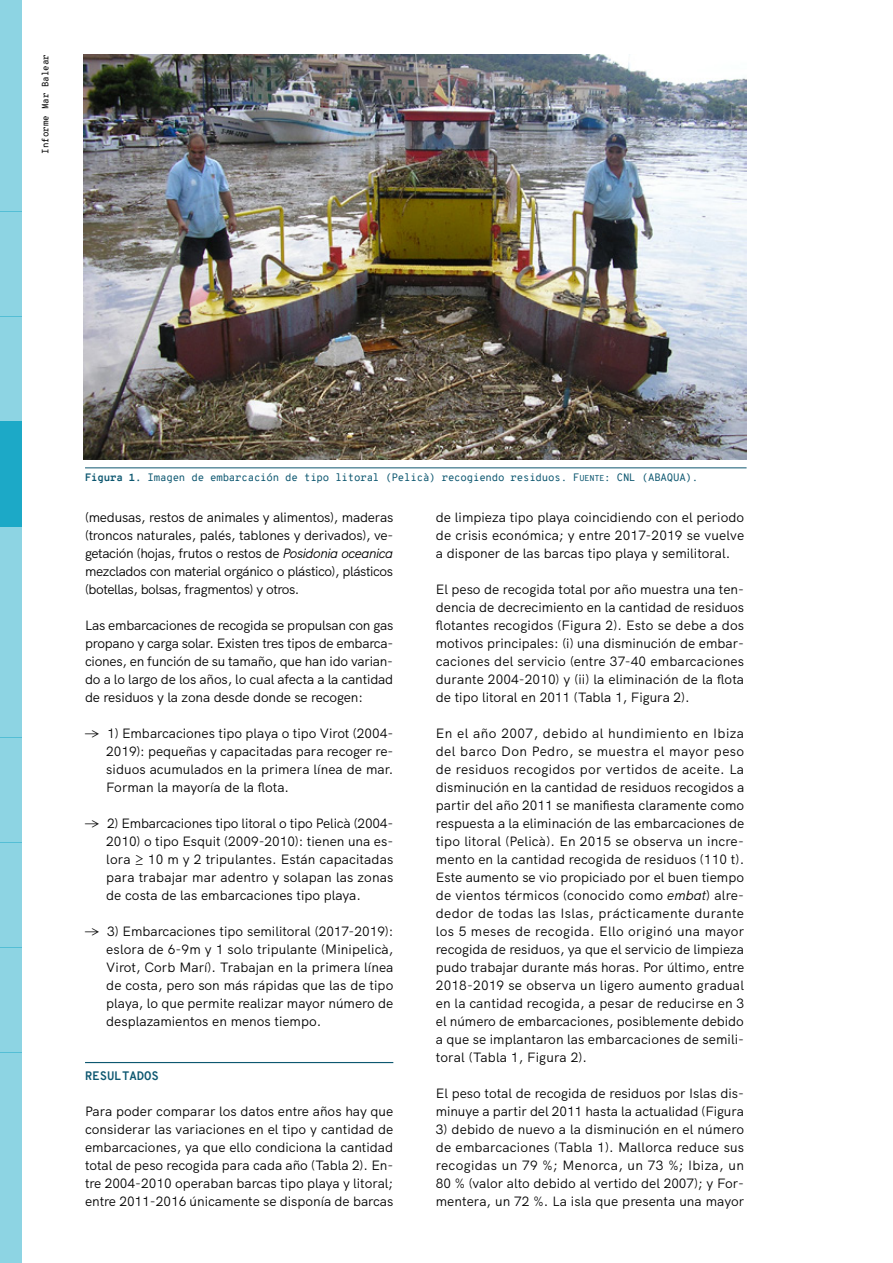
<style>
.page{position:relative;width:893px;height:1263px;background:#fff}
.page>*{position:absolute;margin:0;border:0;box-sizing:border-box;transform-origin:0 0}
.t1{font:13.5px/18px "HK Grotesk";color:#000;text-align:justify}
.t2{font:700 12px "Overpass Mono";color:#0d5770}
.t3{font:10.5px "Overpass Mono";letter-spacing:-.02em;color:#0d5770}
.t4{font:9px "Overpass Mono";color:#000}
.s1{font-weight:700}
.s2{font-family:"Overpass Mono Regular SC800"}
.s3{font-family:"Overpass Mono Regular SC800";font-size:8.4px}
.s4{font-style:italic}
</style>
<div class="page">
<div style="left:0;top:0;width:21px;height:106px;background:#8dd4e3"></div>
<div style="left:0;top:421px;width:21px;height:106px;background:#1ca9c7"></div>
<div style="left:0;top:842px;width:21px;height:105px;background:#8dd4e3"></div>
<div style="left:0;top:211px;width:21px;height:105px;background:#8dd4e3"></div>
<div style="left:0;top:632px;width:21px;height:105px;background:#8dd4e3"></div>
<div style="left:0;top:1053px;width:21px;height:105px;background:#8dd4e3"></div>
<div style="left:0;top:106px;width:21px;height:105px;background:#8dd4e3"></div>
<div style="left:0;top:527px;width:21px;height:105px;background:#8dd4e3"></div>
<div style="left:0;top:947px;width:21px;height:106px;background:#8dd4e3"></div>
<div style="left:0;top:316px;width:21px;height:106px;background:#8dd4e3"></div>
<div style="left:0;top:737px;width:21px;height:105px;background:#8dd4e3"></div>
<div style="left:0;top:1158px;width:21px;height:105px;background:#8dd4e3"></div>
<hr style="left:85px;top:1062px;width:308px;height:1px;background:#0d5770">
<img style="left:83px;top:54px;width:664px;height:405px">
<hr style="left:85px;top:468px;width:662px;height:1px;background:#0d5770">
<p class="t4" style="left:39px;top:154px;width:101px;rotate:-90deg">Informe Mar Balear</p>
<p class="t3" style="left:85px;top:470px;width:615px"><span class="s1">Figura 1.</span> Imagen de embarcación de tipo litoral (Pelicà) recogiendo residuos. <span class="s2">F</span><span class="s3">UENTE</span><span class="s2">:</span> CNL (ABAQUA).</p>
<p class="t1" style="left:85px;top:507px;width:310px">(medusas, restos de animales y alimentos), maderas (troncos naturales, palés, tablones y derivados), ve&shy;getación (hojas, frutos o restos de <span class="s4">Posidonia oceanica </span>mezclados con material orgánico o plástico), plásticos (botellas, bolsas, fragmentos) y otros.</p>
<p class="t1" style="left:85px;top:615px;width:310px">Las embarcaciones de recogida se propulsan con gas propano y carga solar. Existen tres tipos de embarca&shy;ciones, en función de su tamaño, que han ido varian&shy;do a lo largo de los años, lo cual afecta a la cantidad de residuos y la zona desde donde se recogen:</p>
<p class="t1" style="left:106px;top:723px;width:289px;text-indent:-21px">→ 1) Embarcaciones tipo playa o tipo Virot (2004- 2019): pequeñas y capacitadas para recoger re&shy;siduos acumulados en la primera línea de mar.<br>Forman la mayoría de la flota.</p>
<p class="t1" style="left:106px;top:813px;width:289px;text-indent:-21px">→ 2) Embarcaciones tipo litoral o tipo Pelicà (2004- 2010) o tipo Esquit (2009-2010): tienen una es&shy;lora ≥ 10 m y 2 tripulantes. Están capacitadas para trabajar mar adentro y solapan las zonas de costa de las embarcaciones tipo playa.</p>
<p class="t1" style="left:106px;top:921px;width:289px;text-indent:-21px">→ 3) Embarcaciones tipo semilitoral (2017-2019): eslora de 6-9m y 1 solo tripulante (Minipelicà, Virot, Corb Marí). Trabajan en la primera línea de costa, pero son más rápidas que las de tipo playa, lo que permite realizar mayor número de desplazamientos en menos tiempo.</p>
<p class="t2" style="left:85px;top:1067px;width:75px">RESULTADOS</p>
<p class="t1" style="left:85px;top:1101px;width:310px">Para poder comparar los datos entre años hay que considerar las variaciones en el tipo y cantidad de embarcaciones, ya que ello condiciona la cantidad total de peso recogida para cada año (Tabla 2). En&shy;tre 2004-2010 operaban barcas tipo playa y litoral; entre 2011-2016 únicamente se disponía de barcas</p>
<p class="t1" style="left:436px;top:507px;width:310px">de limpieza tipo playa coincidiendo con el periodo de crisis económica; y entre 2017-2019 se vuelve a disponer de las barcas tipo playa y semilitoral.</p>
<p class="t1" style="left:436px;top:579px;width:310px">El peso de recogida total por año muestra una ten&shy;dencia de decrecimiento en la cantidad de residuos flotantes recogidos (Figura 2). Esto se debe a dos motivos principales: (i) una disminución de embar&shy;caciones del servicio (entre 37-40 embarcaciones durante 2004-2010) y (ii) la eliminación de la flota de tipo litoral en 2011 (Tabla 1, Figura 2).</p>
<p class="t1" style="left:436px;top:723px;width:310px">En el año 2007, debido al hundimiento en Ibiza del barco Don Pedro, se muestra el mayor peso de residuos recogidos por vertidos de aceite. La disminución en la cantidad de residuos recogidos a partir del año 2011 se manifiesta claramente como respuesta a la eliminación de las embarcaciones de tipo litoral (Pelicà). En 2015 se observa un incre&shy;mento en la cantidad recogida de residuos (110 t).<br>Este aumento se vio propiciado por el buen tiempo de vientos térmicos (conocido como <span class="s4">embat</span>) alre&shy;dedor de todas las Islas, prácticamente durante los 5 meses de recogida. Ello originó una mayor recogida de residuos, ya que el servicio de limpieza pudo trabajar durante más horas. Por último, entre 2018-2019 se observa un ligero aumento gradual en la cantidad recogida, a pesar de reducirse en 3 el número de embarcaciones, posiblemente debido a que se implantaron las embarcaciones de semili&shy;toral (Tabla 1, Figura 2).</p>
<p class="t1" style="left:436px;top:1083px;width:310px">El peso total de recogida de residuos por Islas dis&shy;minuye a partir del 2011 hasta la actualidad (Figura</p>
<p class="t1" style="left:436px;top:1119px;width:310px">3) debido de nuevo a la disminución en el número de embarcaciones (Tabla 1). Mallorca reduce sus recogidas un 79 %; Menorca, un 73 %; Ibiza, un 80 % (valor alto debido al vertido del 2007); y For&shy;mentera, un 72 %. La isla que presenta una mayor</p>
</div>
